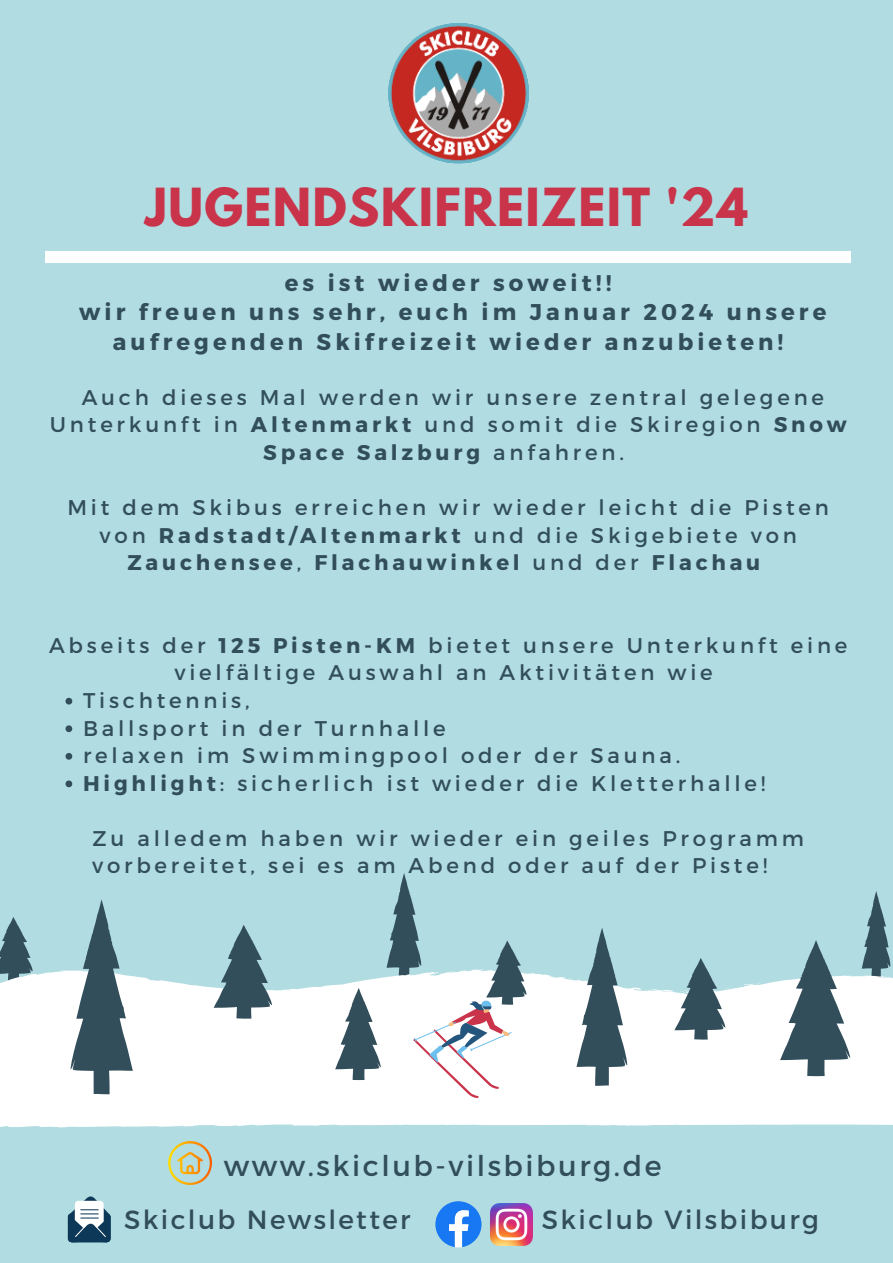
<style>
.page{position:relative;width:893px;height:1263px;background:#b1dce1}
.page>*{position:absolute;margin:0;border:0;box-sizing:border-box;transform-origin:0 0}
.t1{font:700 46.5px "League Spartan";letter-spacing:.03em;color:#c9344b}
.t2{font:28.5px "Montserrat";letter-spacing:.09em;color:#324e5b}
.t3{font:26.25px "Montserrat";letter-spacing:.09em;color:#324e5b}
.t4{font:700 22.73px/29.2px "Montserrat";letter-spacing:.18em;color:#324e5b;text-align:center}
.t5{font:21.23px/27.6px "Montserrat";letter-spacing:.18em;color:#324e5b;text-align:center}
.s1{font-weight:700}
</style>
<div class="page">
<svg style="left:0;top:917px;width:31px;height:47px"></svg>
<svg style="left:862px;top:891px;width:29px;height:73px"></svg>
<svg style="left:0;top:969px;width:893px;height:158px;background:#f8fbfc"></svg>
<svg style="left:214px;top:925px;width:62px;height:94px"></svg>
<svg style="left:780px;top:940px;width:75px;height:136px"></svg>
<svg style="left:674px;top:958px;width:61px;height:81px"></svg>
<svg style="left:567px;top:928px;width:63px;height:158px"></svg>
<svg style="left:67px;top:899px;width:66px;height:195px"></svg>
<img style="left:388px;top:24px;width:140px;height:140px">
<svg style="left:335px;top:873px;width:194px;height:225px"></svg>
<img style="left:490px;top:1203px;width:43px;height:42px">
<svg style="left:435px;top:1201px;width:46px;height:46px"></svg>
<svg style="left:68px;top:1196px;width:43px;height:46px"></svg>
<svg style="left:168px;top:1141px;width:44px;height:44px"></svg>
<svg style="left:66px;top:698px;width:6px;height:6px"></svg>
<svg style="left:66px;top:725px;width:6px;height:7px"></svg>
<svg style="left:66px;top:753px;width:6px;height:7px"></svg>
<svg style="left:66px;top:780px;width:6px;height:7px"></svg>
<div style="left:45px;top:252px;width:805px;height:10px;background:#fff"></div>
<p class="t1" style="left:145px;top:184px;width:604px">JUGENDSKIFREIZEIT '24</p>
<p class="t4" style="left:285px;top:267px;width:328px">es ist wieder soweit!!</p>
<p class="t4" style="left:79px;top:296px;width:749px">wir freuen uns sehr, euch im Januar 2024 unsere aufregenden Skifreizeit wieder anzubieten!</p>
<p class="t5" style="left:50px;top:382px;width:798px">Auch dieses Mal werden wir unsere zentral gelegene<br>Unterkunft in <span class="s1">Altenmarkt</span> und somit die Skiregion <span class="s1">Snow<br>Space Salzburg</span> anfahren.</p>
<p class="t5" style="left:67px;top:492px;width:763px">Mit dem Skibus erreichen wir wieder leicht die Pisten von <span class="s1">Radstadt/Altenmarkt</span> und die Skigebiete von<br><span class="s1">Zauchensee</span>, <span class="s1">Flachauwinkel</span> und der <span class="s1">Flachau</span></p>
<p class="t5" style="left:49px;top:630px;width:800px">Abseits der <span class="s1">125 Pisten-KM</span> bietet unsere Unterkunft eine vielfältige Auswahl an Aktivitäten wie</p>
<p class="t5" style="left:83px;top:685px;width:168px">Tischtennis,</p>
<p class="t5" style="left:83px;top:713px;width:364px">Ballsport in der Turnhalle</p>
<p class="t5" style="left:83px;top:741px;width:599px">relaxen im Swimmingpool oder der Sauna.</p>
<p class="t5" style="left:83px;top:768px;width:684px"><span class="s1">Highlight</span>: sicherlich ist wieder die Kletterhalle!</p>
<p class="t5" style="left:92px;top:823px;width:713px;text-align:left">Zu alledem haben wir wieder ein geiles Programm vorbereitet, sei es am Abend oder auf der Piste!</p>
<p class="t2" style="left:224px;top:1147px;width:439px">www.skiclub-vilsbiburg.de</p>
<p class="t3" style="left:124px;top:1202px;width:288px">Skiclub Newsletter</p>
<p class="t3" style="left:542px;top:1202px;width:278px">Skiclub Vilsbiburg</p>
</div>
